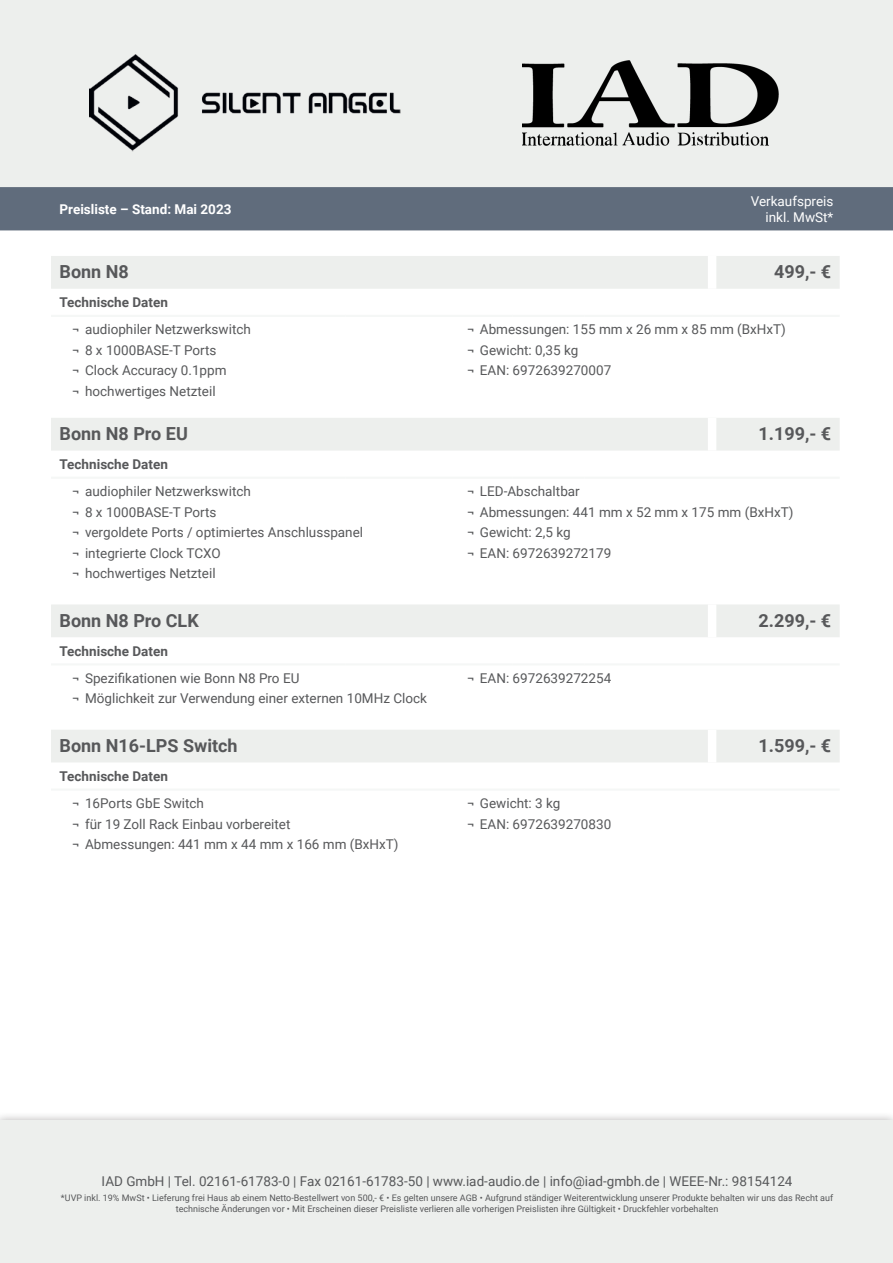
<style>
.page{position:relative;width:893px;height:1263px;background:#fff}
.page>*{position:absolute;margin:0;border:0;box-sizing:border-box;transform-origin:0 0}
.Artikel-Headline-Nam{font:700 18px "Roboto";color:#57585a}
.Artikel-Headline-VKP{font:700 18px "Roboto";color:#57585a}
.t1{font:13.5px "Roboto";color:#57585a}
.Artikel-Subline{font:700 13.5px "Roboto";color:#57585a}
.t2{font:700 13.5px "Roboto";color:#fff}
.t3{font:13.5px/16.2px "Roboto";color:#fff;text-align:right}
.t4{font:9px/10.8px "Roboto";color:#57585a;text-align:center}
</style>
<div class="page">
<div style="left:0;top:0;width:893px;height:187px;background:#edefed"></div>
<img style="left:522px;top:60px;width:256px;height:85px">
<div style="left:0;top:1112px;width:893px;height:151px;background:#231f20;opacity:.35"></div>
<div style="left:0;top:1121px;width:893px;height:142px;background:#edefed"></div>
<img style="left:90px;top:54px;width:311px;height:98px">
<div style="left:0;top:187px;width:893px;height:43px;background:#606c7c"></div>
<div style="left:51px;top:256px;width:789px;height:33px;background:#edefed"></div>
<hr style="left:51px;top:315px;width:295px;height:2px;background:#f5f7f6">
<hr style="left:346px;top:315px;width:166px;height:2px;background:#f5f7f6">
<hr style="left:512px;top:315px;width:73px;height:2px;background:#f5f7f6">
<hr style="left:585px;top:315px;width:127px;height:2px;background:#f5f7f6">
<hr style="left:712px;top:315px;width:128px;height:2px;background:#f5f7f6">
<div style="left:708px;top:256px;width:8px;height:33px;background:#fff"></div>
<div style="left:51px;top:418px;width:789px;height:33px;background:#edefed"></div>
<hr style="left:51px;top:477px;width:295px;height:2px;background:#f5f7f6">
<hr style="left:346px;top:477px;width:166px;height:2px;background:#f5f7f6">
<hr style="left:512px;top:477px;width:73px;height:2px;background:#f5f7f6">
<hr style="left:585px;top:477px;width:127px;height:2px;background:#f5f7f6">
<hr style="left:712px;top:477px;width:128px;height:2px;background:#f5f7f6">
<div style="left:708px;top:418px;width:8px;height:33px;background:#fff"></div>
<div style="left:51px;top:605px;width:789px;height:32px;background:#edefed"></div>
<hr style="left:51px;top:663px;width:295px;height:2px;background:#f5f7f6">
<hr style="left:346px;top:663px;width:166px;height:2px;background:#f5f7f6">
<hr style="left:512px;top:663px;width:73px;height:2px;background:#f5f7f6">
<hr style="left:585px;top:663px;width:127px;height:2px;background:#f5f7f6">
<hr style="left:712px;top:663px;width:128px;height:2px;background:#f5f7f6">
<div style="left:708px;top:604px;width:8px;height:33px;background:#fff"></div>
<div style="left:51px;top:730px;width:789px;height:32px;background:#edefed"></div>
<hr style="left:51px;top:788px;width:295px;height:3px;background:#f5f7f6">
<hr style="left:346px;top:788px;width:166px;height:3px;background:#f5f7f6">
<hr style="left:512px;top:788px;width:73px;height:3px;background:#f5f7f6">
<hr style="left:585px;top:788px;width:127px;height:3px;background:#f5f7f6">
<hr style="left:712px;top:788px;width:128px;height:3px;background:#f5f7f6">
<div style="left:708px;top:730px;width:8px;height:32px;background:#fff"></div>
<p class="t2" style="left:60px;top:200px;width:173px">Preisliste – Stand: Mai 2023</p>
<p class="t3" style="left:751px;top:192px;width:84px">Verkaufspreis inkl. MwSt*</p>
<p class="Artikel-Headline-Nam" style="left:60px;top:259px;width:71px">Bonn N8</p>
<p class="Artikel-Headline-VKP" style="left:774px;top:259px;width:59px">499,- €</p>
<p class="Artikel-Subline" style="left:60px;top:293px;width:110px">Technische Daten</p>
<p class="t1" style="left:72px;top:320px;width:180px">¬ audiophiler Netzwerkswitch</p>
<p class="t1" style="left:72px;top:341px;width:146px">¬ 8 x 1000BASE-T Ports</p>
<p class="t1" style="left:72px;top:361px;width:156px">¬ Clock Accuracy 0.1ppm</p>
<p class="t1" style="left:72px;top:382px;width:145px">¬ hochwertiges Netzteil</p>
<p class="t1" style="left:467px;top:320px;width:320px">¬ Abmessungen: 155 mm x 26 mm x 85 mm (BxHxT)</p>
<p class="t1" style="left:467px;top:341px;width:113px">¬ Gewicht: 0,35 kg</p>
<p class="t1" style="left:467px;top:361px;width:146px">¬ EAN: 6972639270007</p>
<p class="Artikel-Headline-Nam" style="left:60px;top:421px;width:130px">Bonn N8 Pro EU</p>
<p class="Artikel-Headline-VKP" style="left:758px;top:421px;width:74px">1.199,- €</p>
<p class="Artikel-Subline" style="left:60px;top:455px;width:110px">Technische Daten</p>
<p class="t1" style="left:72px;top:482px;width:180px">¬ audiophiler Netzwerkswitch</p>
<p class="t1" style="left:72px;top:502px;width:146px">¬ 8 x 1000BASE-T Ports</p>
<p class="t1" style="left:72px;top:523px;width:292px">¬ vergoldete Ports / optimiertes Anschlusspanel</p>
<p class="t1" style="left:72px;top:543px;width:150px">¬ integrierte Clock TCXO</p>
<p class="t1" style="left:72px;top:564px;width:145px">¬ hochwertiges Netzteil</p>
<p class="t1" style="left:467px;top:482px;width:114px">¬ LED-Abschaltbar</p>
<p class="t1" style="left:467px;top:502px;width:328px">¬ Abmessungen: 441 mm x 52 mm x 175 mm (BxHxT)</p>
<p class="t1" style="left:467px;top:523px;width:105px">¬ Gewicht: 2,5 kg</p>
<p class="t1" style="left:467px;top:543px;width:146px">¬ EAN: 6972639272179</p>
<p class="Artikel-Headline-Nam" style="left:60px;top:607px;width:141px">Bonn N8 Pro CLK</p>
<p class="Artikel-Headline-VKP" style="left:758px;top:607px;width:74px">2.299,- €</p>
<p class="Artikel-Subline" style="left:60px;top:642px;width:110px">Technische Daten</p>
<p class="t1" style="left:72px;top:669px;width:229px">¬ Spezifikationen wie Bonn N8 Pro EU</p>
<p class="t1" style="left:72px;top:689px;width:356px">¬ Möglichkeit zur Verwendung einer externen 10MHz Clock</p>
<p class="t1" style="left:467px;top:669px;width:146px">¬ EAN: 6972639272254</p>
<p class="Artikel-Headline-Nam" style="left:60px;top:733px;width:180px">Bonn N16-LPS Switch</p>
<p class="Artikel-Headline-VKP" style="left:758px;top:733px;width:74px">1.599,- €</p>
<p class="Artikel-Subline" style="left:60px;top:767px;width:110px">Technische Daten</p>
<p class="t1" style="left:72px;top:794px;width:133px">¬ 16Ports GbE Switch</p>
<p class="t1" style="left:72px;top:814px;width:220px">¬ für 19 Zoll Rack Einbau vorbereitet</p>
<p class="t1" style="left:72px;top:835px;width:328px">¬ Abmessungen: 441 mm x 44 mm x 166 mm (BxHxT)</p>
<p class="t1" style="left:467px;top:794px;width:95px">¬ Gewicht: 3 kg</p>
<p class="t1" style="left:467px;top:814px;width:146px">¬ EAN: 6972639270830</p>
<p class="t1" style="left:102px;top:1172px;width:692px">IAD GmbH | Tel. 02161-61783-0 | Fax 02161-61783-50 | www.iad-audio.de | info@iad-gmbh.de | WEEE-Nr.: 98154124</p>
<p class="t4" style="left:61px;top:1192px;width:774px">*UVP inkl. 19% MwSt • Lieferung frei Haus ab einem Netto-Bestellwert von 500,- € • Es gelten unsere AGB • Aufgrund ständiger Weiterentwicklung unserer Produkte behalten wir uns das Recht auf technische Änderungen vor • Mit Erscheinen dieser Preisliste verlieren alle vorherigen Preislisten ihre Gültigkeit • Druckfehler vorbehalten</p>
</div>
